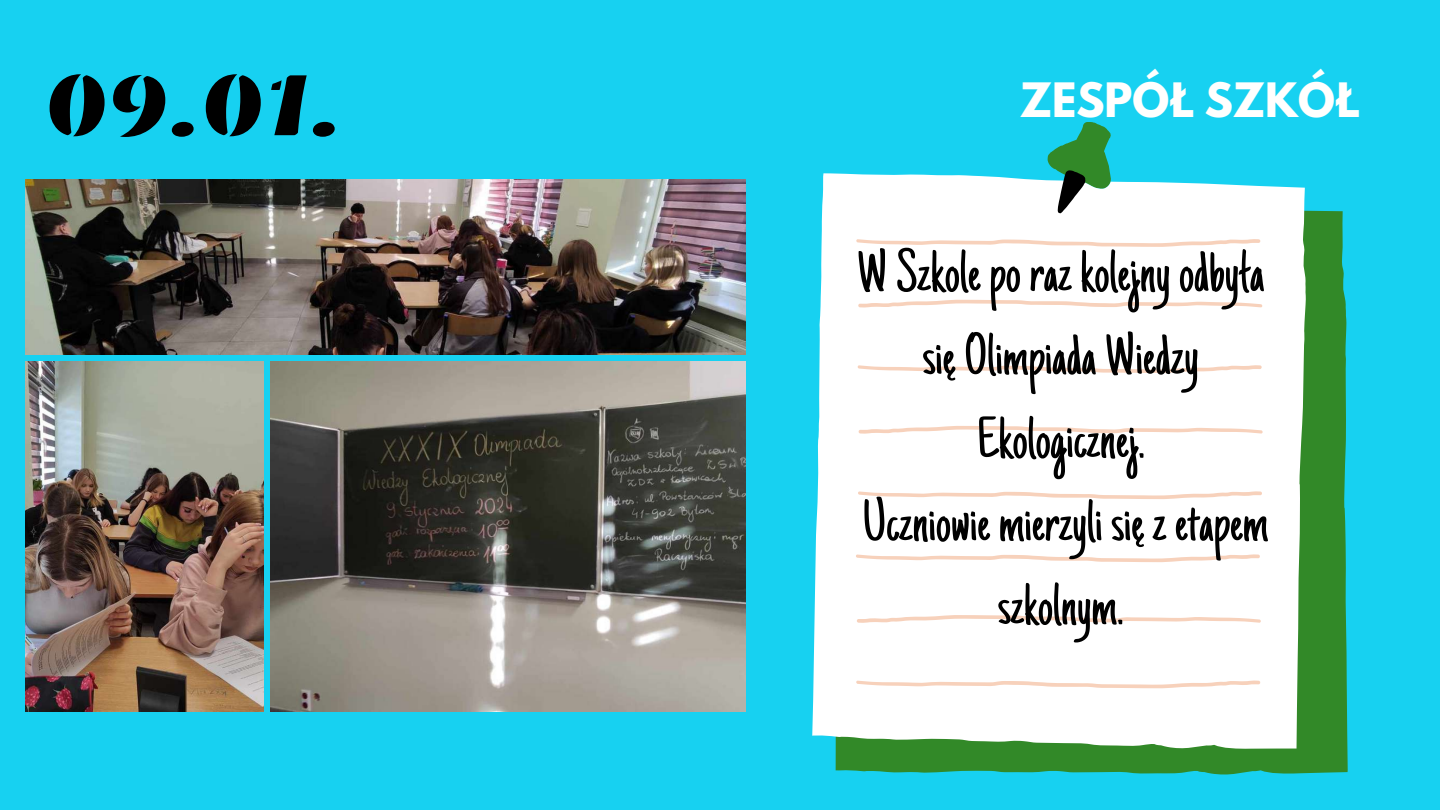
<style>
.page{position:relative;width:1440px;height:810px;background:#17d1f1}
.page>*{position:absolute;margin:0;border:0;box-sizing:border-box;transform-origin:0 0}
.t1{font:91.1px "Emblema One";color:#000}
.t2{font:60px/83.2px "Just Another Hand";color:#000;text-align:center}
.t3{font:700 42px "League Spartan";color:#fffffe}
</style>
<div class="page">
<img style="left:26px;top:180px;width:720px;height:174px">
<img style="left:26px;top:362px;width:237px;height:349px">
<img style="left:271px;top:362px;width:475px;height:349px">
<svg style="left:835px;top:122px;width:513px;height:653px"></svg>
<svg style="left:812px;top:159px;width:518px;height:606px;fill:#fff"></svg>
<div style="left:829px;top:215px;width:458px;height:493px;background:#fff"></div>
<svg style="left:1057px;top:170px;width:29px;height:45px"></svg>
<h1 class="t1" style="left:45px;top:51px;width:299px">09.01.</h1>
<p class="t3" style="left:1020px;top:79px;width:341px">ZESPÓŁ SZKÓŁ</p>
<p class="t2" style="left:857px;top:237px;width:413px">WSzkoleporazkolejnyodbyła sięOlimpiadaWiedzy<br>Ekologicznej.<br>Uczniowie mierzyli sięzetapem szkolnym.</p>
</div>
